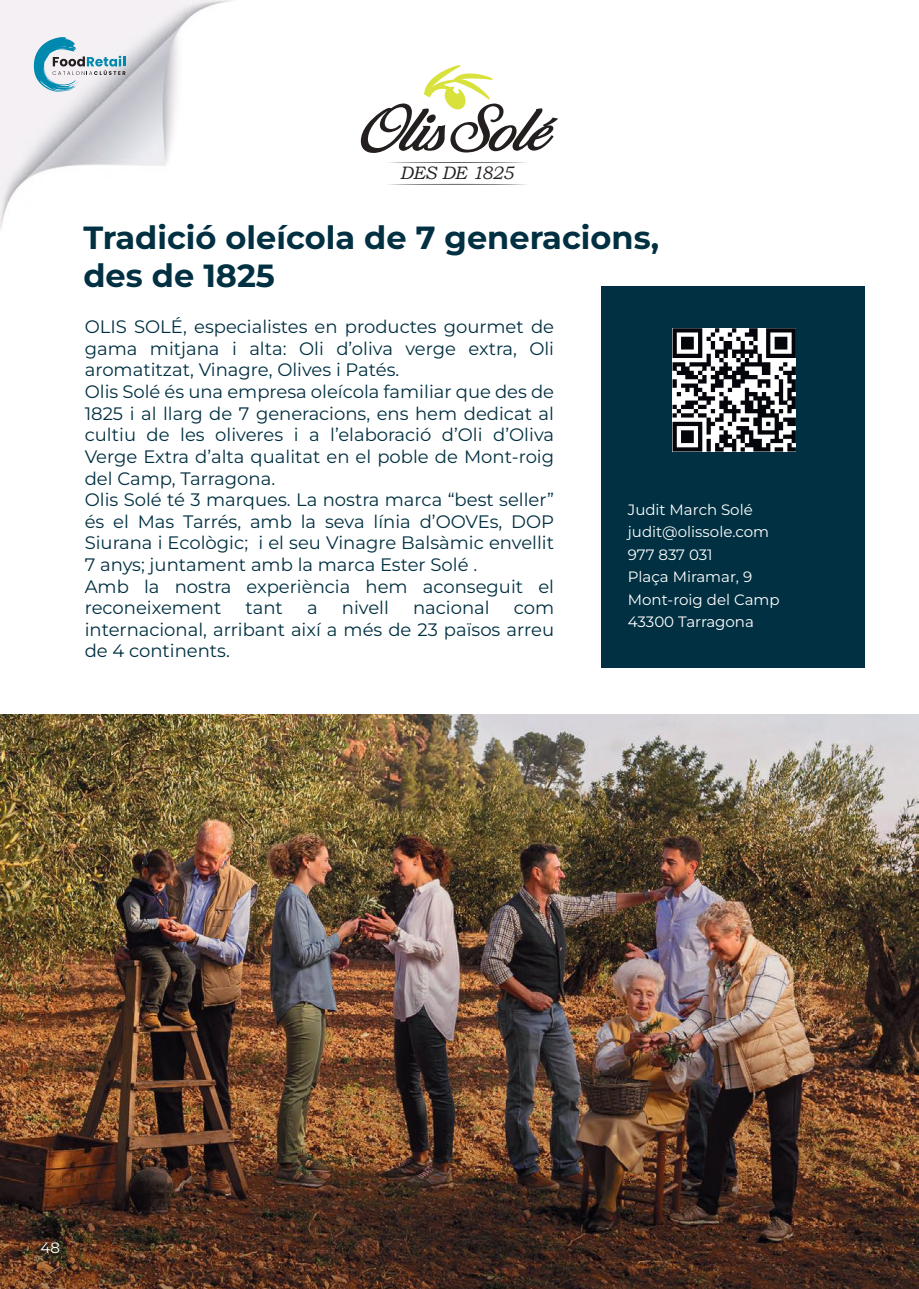
<style>
.page{position:relative;width:919px;height:1289px;background:#fff}
.page>*{position:absolute;margin:0;border:0;box-sizing:border-box;transform-origin:0 0}
.t1{font:700 31.95px/38.4px "Montserrat";color:#003041}
.t2{font:18px/21.6px "Montserrat";color:#003041}
.t3{font:italic 18px "Bookman Old Style";letter-spacing:-.025em;color:#241f1f}
.t4{font:15px/22.5px "Montserrat";color:#fff}
</style>
<div class="page">
<img style="left:0;top:0;width:232px;height:229px">
<svg style="left:34px;top:37px;width:91px;height:55px"></svg>
<div style="left:601px;top:286px;width:264px;height:381px;background:#003041"></div>
<svg style="left:672px;top:328px;width:123px;height:123px;background:#87878a"></svg>
<img style="left:0;top:714px;width:918px;height:574px">
<svg style="left:388px;top:162px;width:138px;height:1px"></svg>
<svg style="left:388px;top:184px;width:138px;height:1px"></svg>
<svg style="left:361px;top:65px;width:197px;height:88px"></svg>
<p class="t3" style="left:400px;top:161px;width:115px">DES DE 1825</p>
<h1 class="t1" style="left:83px;top:216px;width:577px">Tradició oleícola de 7 generacions, des de 1825</h1>
<p class="t2" style="left:85px;top:315px;width:471px">OLIS SOLÉ, especialistes en productes gourmet de gama mitjana i alta: Oli d’oliva verge extra, Oli aromatitzat, Vinagre, Olives i Patés.<br>Olis Solé és una empresa oleícola familiar que des de 1825 i al llarg de 7 generacions, ens hem dedicat al cultiu de les oliveres i a l’elaboració d’Oli d’Oliva Verge Extra d’alta qualitat en el poble de Mont-roig del Camp, Tarragona.<br>Olis Solé té 3 marques. La nostra marca “best seller” és el Mas Tarrés, amb la seva línia d’OOVEs, DOP Siurana i Ecològic; i el seu Vinagre Balsàmic envellit 7 anys; juntament amb la marca Ester Solé .<br>Amb la nostra experiència hem aconseguit el reconeixement</p>
<p class="t4" style="left:627px;top:497px;width:153px">Judit March Solé judit@olissole.com<br>977 837 031<br>Plaça Miramar, 9<br>Mont-roig del Camp<br>43300 Tarragona</p>
<p class="t2" style="left:245px;top:596px;width:39px">tant</p>
<p class="t2" style="left:307px;top:596px;width:12px">a</p>
<p class="t2" style="left:342px;top:596px;width:49px">nivell</p>
<p class="t2" style="left:413px;top:596px;width:78px">nacional</p>
<p class="t2" style="left:85px;top:596px;width:471px;text-align:justify;text-indent:429px">com internacional, arribant així a més de 23 països arreu de 4 continents.</p>
<p class="t4" style="left:41px;top:1236px;width:21px">48</p>
</div>
